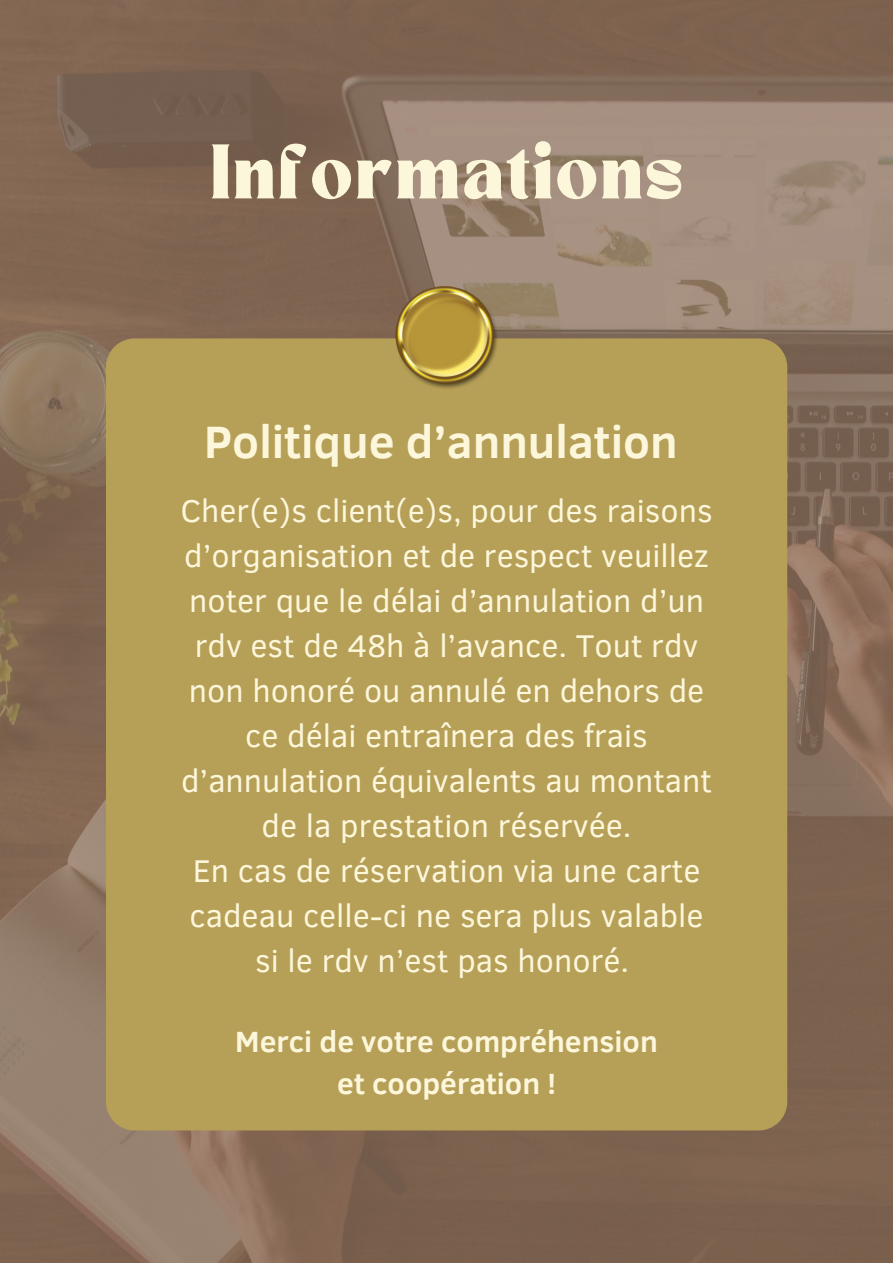
<style>
.page{position:relative;width:893px;height:1263px;background:#fff}
.page>*{position:absolute;margin:0;border:0;box-sizing:border-box;transform-origin:0 0}
.t1{font:54px "TANNIMBUS";letter-spacing:.065em;color:#fcf6db}
.t2{font:700 46.5px "Clear Sans";color:#fcf6db}
.t3{font:32.25px/45px "Clear Sans";color:#fcf6db;text-align:center}
.t4{font:700 30px/41.6px "Clear Sans";color:#fcf6db;text-align:center}
</style>
<div class="page">
<img style="left:0;top:0;width:893px;height:1263px">
<div style="left:106px;top:338px;width:681px;height:792px;background:#b69f57"></div>
<img style="left:395px;top:287px;width:103px;height:103px">
<h1 class="t1" style="left:211px;top:141px;width:472px">Informations</h1>
<p class="t2" style="left:204px;top:408px;width:475px">Politique d’annulation</p>
<h2 class="t3" style="left:180px;top:487px;width:534px">Cher(e)s client(e)s, pour des raisons d’organisation et de respect veuillez noter que le délai d’annulation d’un rdv est de 48h à l’avance. Tout rdv non honoré ou annulé en dehors de ce délai entraînera des frais d’annulation équivalents au montant de la prestation réservée.</h2>
<p class="t3" style="left:190px;top:847px;width:515px">En cas de réservation via une carte cadeau celle-ci ne sera plus valable si le rdv n’est pas honoré.</p>
<h3 class="t4" style="left:235px;top:1019px;width:424px">Merci de votre compréhension et coopération !</h3>
</div>
